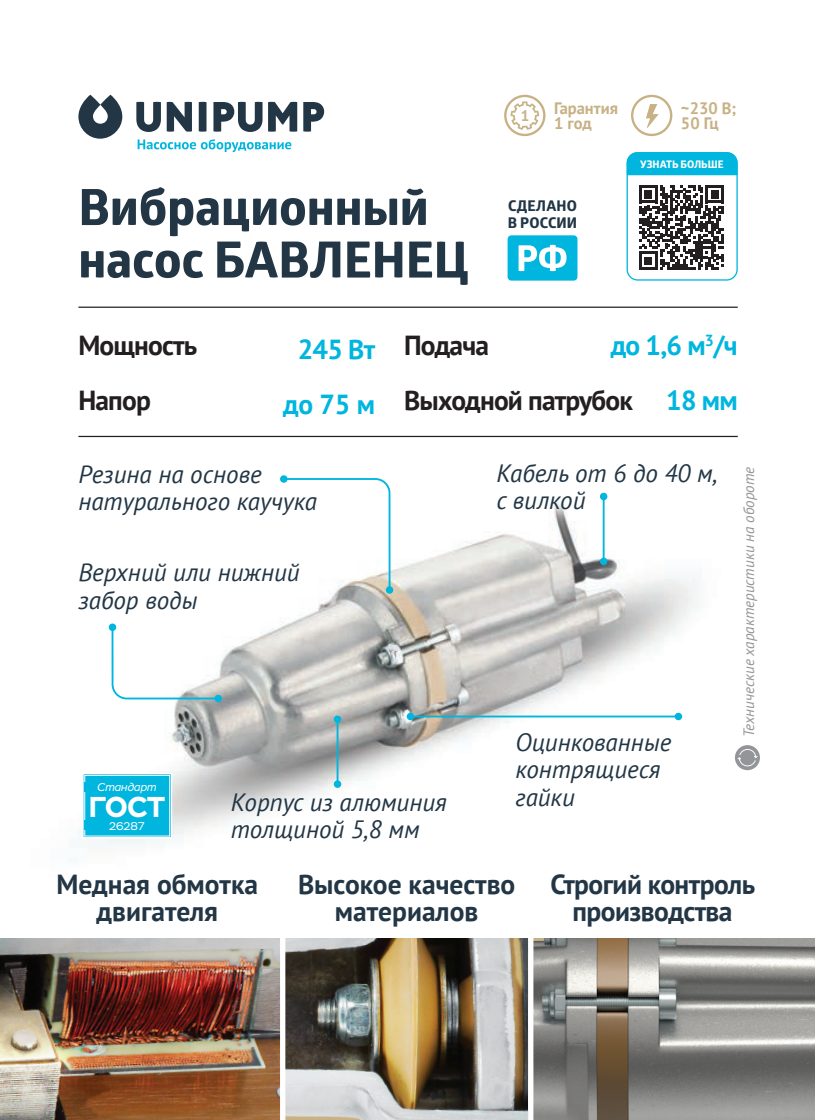
<style>
.page{position:relative;width:815px;height:1120px;background:#fff}
.page>*{position:absolute;margin:0;border:0;box-sizing:border-box;transform-origin:0 0}
.t1{font:700 50px/52.5px "Globerx";color:#223645}
.t2{font:700 28.75px "Stem";color:#fff}
.t3{font:700 27.5px/27.5px "PT Sans";letter-spacing:-.005em;color:#223645;text-align:center}
.t4{font:700 27.5px/55px "PT Sans";letter-spacing:-.03em;color:#231f20}
.t5{font:700 27.5px/55px "PT Sans";letter-spacing:-.03em;color:#00b6de;text-align:right}
.t6{font:italic 25px/27.5px "PT Sans";color:#223645}
.t7{font:700 16.5px/15.5px "PT Sans";color:#c7b185}
.t8{font:700 15.25px "PT Sans";color:#c7b185}
.t9{font:italic 15px "PT Sans";color:#939598}
.t10{font:700 14.75px/17.5px "Globerx";letter-spacing:.01em;color:#223645}
.t11{font:italic 11.25px "Stem";color:#fff}
.t12{font:11.25px "Stem";color:#fff}
.t13{font:700 10.5px "Globerx";color:#fff}
</style>
<div class="page">
<img style="left:285px;top:938px;width:243px;height:182px">
<img style="left:533px;top:938px;width:282px;height:182px">
<img style="left:0;top:938px;width:280px;height:182px">
<img style="left:106px;top:475px;width:654px;height:369px">
<div style="left:627px;top:152px;width:111px;height:129px;border:1px solid #00b6de;border-radius:10px"></div>
<div style="left:627px;top:152px;width:110px;height:23px;background:#00b6de"></div>
<svg style="left:639px;top:185px;width:84px;height:84px"></svg>
<hr style="left:78px;top:306px;width:660px;height:2px;background:#231f20">
<hr style="left:78px;top:436px;width:660px;height:1px;background:#231f20">
<hr style="left:603px;top:496px;width:2px;height:65px;background:#00b6de">
<div style="left:600px;top:493px;width:7px;height:7px;background:#00b6de;border-radius:50%"></div>
<div style="left:600px;top:557px;width:7px;height:8px;background:#00b6de;border-radius:50%"></div>
<hr style="left:337px;top:719px;width:1px;height:65px;background:#00b6de">
<div style="left:334px;top:715px;width:7px;height:8px;background:#00b6de;border-radius:50%"></div>
<div style="left:334px;top:780px;width:7px;height:8px;background:#00b6de;border-radius:50%"></div>
<hr style="left:410px;top:715px;width:268px;height:2px;background:#00b6de">
<div style="left:407px;top:713px;width:7px;height:7px;background:#00b6de;border-radius:50%"></div>
<div style="left:675px;top:713px;width:7px;height:7px;background:#00b6de;border-radius:50%"></div>
<svg style="left:282px;top:477px;width:109px;height:115px"></svg>
<div style="left:280px;top:475px;width:8px;height:8px;background:#00b6de;border-radius:50%"></div>
<div style="left:386px;top:586px;width:7px;height:8px;background:#00b6de;border-radius:50%"></div>
<svg style="left:78px;top:95px;width:44px;height:44px"></svg>
<svg style="left:167px;top:102px;width:25px;height:30px"></svg>
<svg style="left:199px;top:102px;width:7px;height:30px"></svg>
<svg style="left:303px;top:102px;width:21px;height:30px"></svg>
<svg style="left:213px;top:102px;width:84px;height:30px"></svg>
<svg style="left:136px;top:102px;width:25px;height:30px"></svg>
<svg style="left:138px;top:139px;width:153px;height:13px"></svg>
<div style="left:508px;top:235px;width:69px;height:46px;background:#00b6de;border-radius:4px"></div>
<svg style="left:519px;top:245px;width:48px;height:26px"></svg>
<div style="left:735px;top:745px;width:25px;height:25px;background:#939598;border-radius:50%"></div>
<svg style="left:737px;top:749px;width:21px;height:17px"></svg>
<svg style="left:646px;top:104px;width:13px;height:24px"></svg>
<div style="left:504px;top:95px;width:41px;height:41px;border:2px solid #c7b185;border-radius:50%"></div>
<svg style="left:511px;top:101px;width:28px;height:29px"></svg>
<div style="left:631px;top:95px;width:41px;height:41px;border:2px solid #c7b185;border-radius:50%"></div>
<svg style="left:111px;top:625px;width:109px;height:75px"></svg>
<div style="left:215px;top:695px;width:7px;height:7px;background:#00b6de;border-radius:50%"></div>
<div style="left:109px;top:623px;width:7px;height:8px;background:#00b6de;border-radius:50%"></div>
<svg style="left:83px;top:772px;width:90px;height:67px"></svg>
<div style="left:85px;top:775px;width:85px;height:61px;border:1px solid #fff"></div>
<div style="left:89px;top:794px;width:76px;height:22px;background:#00b6de"></div>
<div style="left:84px;top:782px;width:85px;height:9px;background:#00b6de"></div>
<div style="left:84px;top:821px;width:85px;height:9px;background:#00b6de"></div>
<p class="t8" style="left:521px;top:105px;width:10px">1</p>
<p class="t7" style="left:554px;top:100px;width:65px">Гарантия<br>1 год</p>
<p class="t7" style="left:681px;top:100px;width:57px">~230 В;<br>50 Гц</p>
<h1 class="t1" style="left:78px;top:180px;width:392px">Вибрационный насос БАВЛЕНЕЦ</h1>
<p class="t10" style="left:508px;top:196px;width:71px">CДЕЛАНО<br>В РОССИИ</p>
<p class="t13" style="left:640px;top:157px;width:85px">УЗНАТЬ БОЛЬШЕ</p>
<p class="t4" style="left:78px;top:318px;width:120px">Мощность<br>Напор</p>
<p class="t5" style="left:283px;top:322px;width:94px;text-align:center">245 Вт до 75 м</p>
<p class="t5" style="left:611px;top:318px;width:129px">до 1,6 м<sup>3</sup>/ч<br>18 мм</p>
<p class="t4" style="left:404px;top:318px;width:230px">Подача<br>Выходной патрубок</p>
<p class="t6" style="left:78px;top:460px;width:240px">Резина на основе натурального каучука</p>
<p class="t6" style="left:78px;top:558px;width:223px">Верхний или нижний забор воды</p>
<p class="t6" style="left:496px;top:459px;width:223px">Кабель от 6 до 40 м, с вилкой</p>
<p class="t11" style="left:97px;top:780px;width:61px">Стандарт</p>
<p class="t12" style="left:109px;top:819px;width:37px">26287</p>
<p class="t2" style="left:89px;top:788px;width:77px">ГОСТ</p>
<p class="t6" style="left:515px;top:728px;width:157px">Оцинкованные контрящиеся</p>
<p class="t6" style="left:231px;top:787px;width:217px">Корпус из алюминия</p>
<p class="t6" style="left:515px;top:783px;width:61px">гайки</p>
<p class="t6" style="left:231px;top:815px;width:190px">толщиной 5,8 мм</p>
<p class="t9" style="left:739px;top:737px;width:272px;rotate:-90deg">Технические характеристики на обороте</p>
<p class="t3" style="left:57px;top:869px;width:203px">Медная обмотка двигателя</p>
<p class="t3" style="left:298px;top:869px;width:219px">Высокое качество материалов</p>
<p class="t3" style="left:550px;top:869px;width:206px">Строгий контроль производства</p>
</div>
